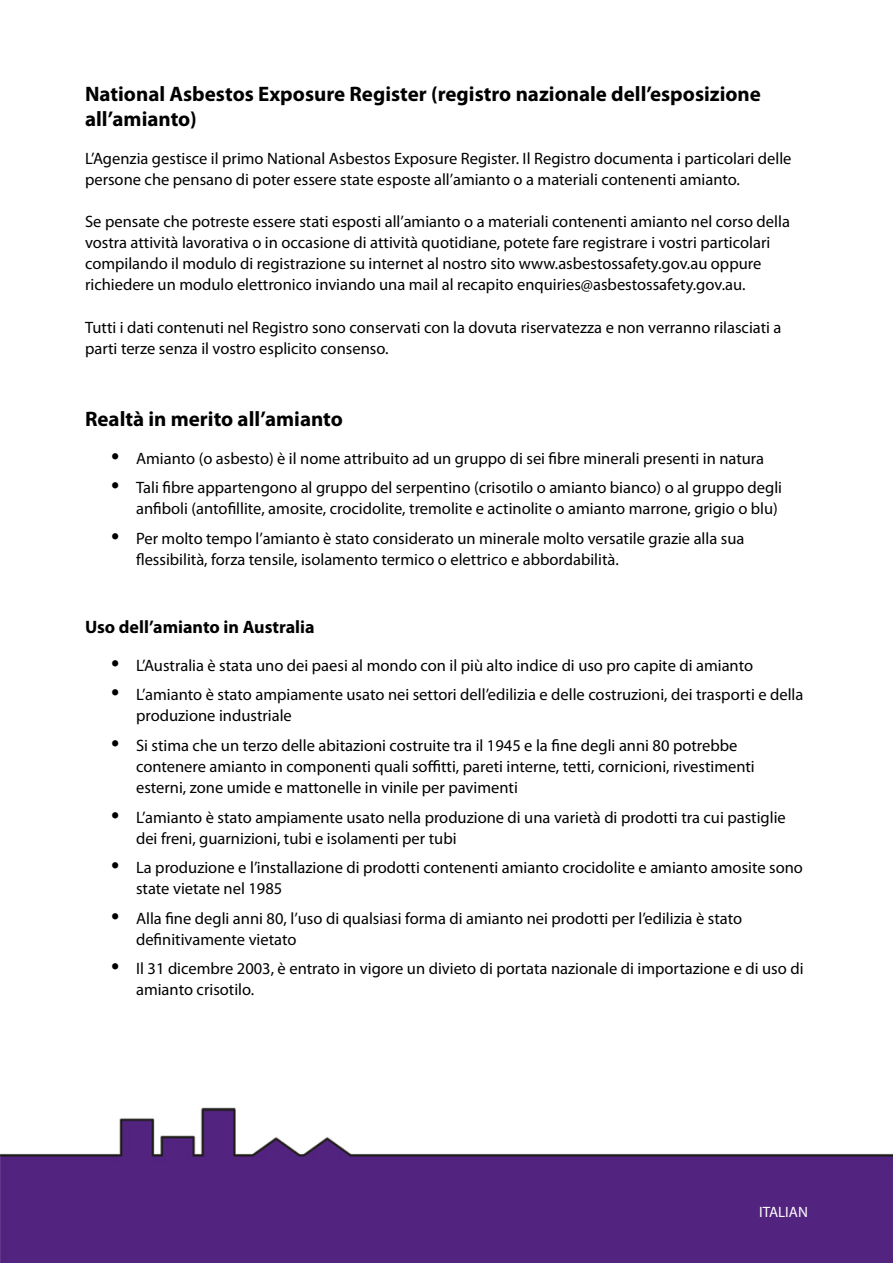
<style>
.page{position:relative;width:893px;height:1263px;background:#fff}
.page>*{position:absolute;margin:0;border:0;box-sizing:border-box;transform-origin:0 0}
.SUBHEAD1{font:700 21px/25.2px "Myriad Pro";color:#000}
.SUBHEAD2{font:700 18px "Myriad Pro";color:#000}
.BODY{font:16.5px/21px "Myriad Pro";color:#000}
.t1{font:15px "Myriad Pro";color:#fff}
</style>
<div class="page">
<img style="left:0;top:1107px;width:893px;height:156px">
<p class="SUBHEAD1" style="left:85px;top:80px;width:677px">National Asbestos Exposure Register (registro nazionale dell’esposizione all’amianto)</p>
<p class="BODY" style="left:85px;top:148px;width:708px">L’Agenzia gestisce il primo National Asbestos Exposure Register. Il Registro documenta i particolari delle persone che pensano di poter essere state esposte all’amianto o a materiali contenenti amianto.</p>
<p class="BODY" style="left:85px;top:211px;width:706px">Se pensate che potreste essere stati esposti all’amianto o a materiali contenenti amianto nel corso della vostra attività lavorativa o in occasione di attività quotidiane, potete fare registrare i vostri particolari compilando il modulo di registrazione su internet al nostro sito www.asbestossafety.gov.au oppure richiedere un modulo elettronico inviando una mail al recapito enquiries@asbestossafety.gov.au.</p>
<p class="BODY" style="left:85px;top:316px;width:698px">Tutti i dati contenuti nel Registro sono conservati con la dovuta riservatezza e non verranno rilasciati a parti terze senza il vostro esplicito consenso.</p>
<p class="SUBHEAD1" style="left:85px;top:405px;width:259px">Realtà in merito all’amianto</p>
<p class="BODY" style="left:136px;top:447px;width:630px">Amianto (o asbesto) è il nome attribuito ad un gruppo di sei fibre minerali presenti in natura</p>
<p class="BODY" style="left:136px;top:477px;width:648px">Tali fibre appartengono al gruppo del serpentino (crisotilo o amianto bianco) o al gruppo degli anfiboli (antofillite, amosite, crocidolite, tremolite e actinolite o amianto marrone, grigio o blu)</p>
<p class="BODY" style="left:136px;top:527px;width:610px">Per molto tempo l’amianto è stato considerato un minerale molto versatile grazie alla sua flessibilità, forza tensile, isolamento termico o elettrico e abbordabilità.</p>
<p class="SUBHEAD2" style="left:85px;top:615px;width:231px">Uso dell’amianto in Australia</p>
<p class="BODY" style="left:136px;top:655px;width:619px">L’Australia è stata uno dei paesi al mondo con il più alto indice di uso pro capite di amianto</p>
<p class="BODY" style="left:136px;top:684px;width:669px">L’amianto è stato ampiamente usato nei settori dell’edilizia e delle costruzioni, dei trasporti e della produzione industriale</p>
<p class="BODY" style="left:136px;top:735px;width:620px">Si stima che un terzo delle abitazioni costruite tra il 1945 e la fine degli anni 80 potrebbe contenere amianto in componenti quali soffitti, pareti interne, tetti, cornicioni, rivestimenti esterni, zone umide e mattonelle in vinile per pavimenti</p>
<p class="BODY" style="left:136px;top:806px;width:651px">L’amianto è stato ampiamente usato nella produzione di una varietà di prodotti tra cui pastiglie dei freni, guarnizioni, tubi e isolamenti per tubi</p>
<p class="BODY" style="left:136px;top:857px;width:668px">La produzione e l’installazione di prodotti contenenti amianto crocidolite e amianto amosite sono state vietate nel 1985</p>
<p class="BODY" style="left:136px;top:907px;width:608px">Alla fine degli anni 80, l’uso di qualsiasi forma di amianto nei prodotti per l’edilizia è stato definitivamente vietato</p>
<p class="BODY" style="left:136px;top:958px;width:669px">Il 31 dicembre 2003, è entrato in vigore un divieto di portata nazionale di importazione e di uso di amianto crisotilo.</p>
<p class="t1" style="left:759px;top:1203px;width:50px">ITALIAN</p>
</div>
